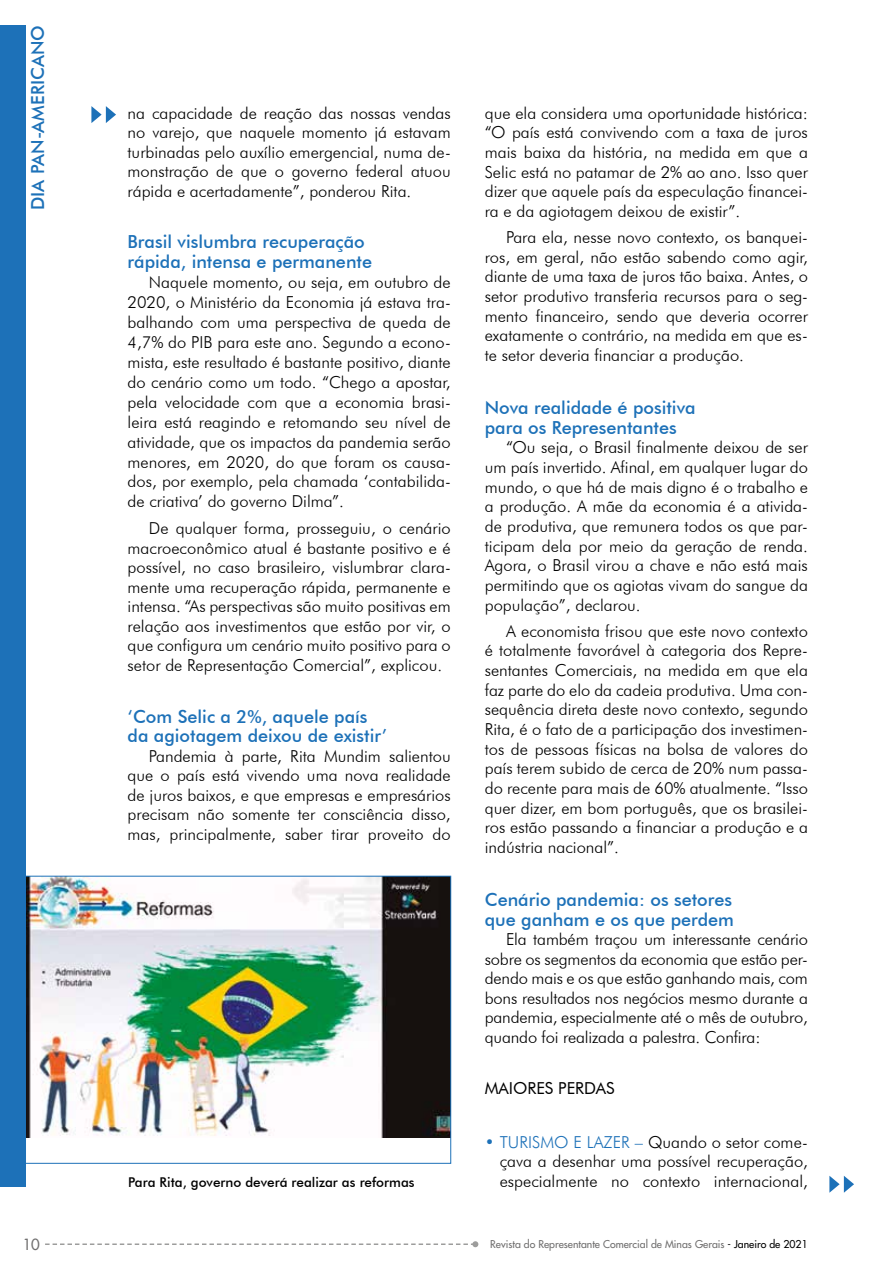
<style>
.page{position:relative;width:893px;height:1276px;background:#fff}
.page>*{position:absolute;margin:0;border:0;box-sizing:border-box;transform-origin:0 0}
.t1{font:500 18px/19.5px "Futura BT";color:#1d71b8}
.t2{font:300 16.5px/19.6px "Futura BT";color:#000;text-align:justify}
.t3{font:16.5px "Futura BT";color:#000}
.t4{font:15px "Futura LT";color:#706f6f}
.t5{font:500 13.5px "Futura BT";color:#000}
.t6{font:10.5px "Futura LT";color:#706f6f}
.s1{color:#1d71b8}
.s2{color:#000}
</style>
<div class="page">
<svg style="left:45px;top:1241px;width:433px;height:6px"></svg>
<svg style="left:91px;top:106px;width:25px;height:17px"></svg>
<div style="left:0;top:26px;width:26px;height:1161px;background:#1d71b8"></div>
<img style="left:27px;top:878px;width:422px;height:259px">
<div style="left:25px;top:876px;width:426px;height:287px;border:1px solid #1d71b8"></div>
<svg style="left:829px;top:1176px;width:25px;height:16px"></svg>
<p class="t1" style="left:28px;top:210px;width:186px;rotate:-90deg">DIA PAN-AMERICANO</p>
<p class="t2" style="left:128px;top:103px;width:325px">na capacidade de reação das nossas vendas no varejo, que naquele momento já estavam turbinadas pelo auxílio emergencial, numa de&shy;monstração de que o governo federal atuou rápida e acertadamente”, ponderou Rita.</p>
<p class="t1" style="left:128px;top:232px;width:246px">Brasil vislumbra recuperação rápida, intensa e permanente</p>
<p class="t2" style="left:128px;top:272px;width:325px;text-indent:21px">Naquele momento, ou seja, em outubro de 2020, o Ministério da Economia já estava tra&shy;balhando com uma perspectiva de queda de 4,7% do PIB para este ano. Segundo a econo&shy;mista, este resultado é bastante positivo, diante do cenário como um todo. “Chego a apostar, pela velocidade com que a economia brasi&shy;leira está reagindo e retomando seu nível de atividade, que os impactos da pandemia serão menores, em 2020, do que foram os causa&shy;dos, por exemplo, pela chamada ‘contabilida&shy;de criativa’ do governo Dilma”.</p>
<p class="t2" style="left:128px;top:518px;width:325px;text-indent:21px">De qualquer forma, prosseguiu, o cenário macroeconômico atual é bastante positivo e é possível, no caso brasileiro, vislumbrar clara&shy;mente uma recuperação rápida, permanente e intensa. “As perspectivas são muito positivas em relação aos investimentos que estão por vir, o que configura um cenário muito positivo para o setor de Representação Comercial”, explicou.</p>
<p class="t1" style="left:128px;top:706px;width:261px">‘Com Selic a 2%, aquele país da agiotagem deixou de existir’</p>
<p class="t2" style="left:128px;top:746px;width:325px;text-indent:21px">Pandemia à parte, Rita Mundim salientou que o país está vivendo uma nova realidade de juros baixos, e que empresas e empresários precisam não somente ter consciência disso, mas, principalmente, saber tirar proveito do</p>
<p class="t2" style="left:485px;top:103px;width:325px">que ela considera uma oportunidade histórica: “O país está convivendo com a taxa de juros mais baixa da história, na medida em que a Selic está no patamar de 2% ao ano. Isso quer dizer que aquele país da especulação financei&shy;ra e da agiotagem deixou de existir”.</p>
<p class="t2" style="left:485px;top:227px;width:325px;text-indent:21px">Para ela, nesse novo contexto, os banquei&shy;ros, em geral, não estão sabendo como agir, diante de uma taxa de juros tão baixa. Antes, o setor produtivo transferia recursos para o seg&shy;mento financeiro, sendo que deveria ocorrer exatamente o contrário, na medida em que es&shy;te setor deveria financiar a produção.</p>
<p class="t1" style="left:485px;top:398px;width:212px">Nova realidade é positiva para os Representantes</p>
<p class="t2" style="left:485px;top:437px;width:325px;text-indent:21px">“Ou seja, o Brasil finalmente deixou de ser um país invertido. Afinal, em qualquer lugar do mundo, o que há de mais digno é o trabalho e a produção. A mãe da economia é a ativida&shy;de produtiva, que remunera todos os que par&shy;ticipam dela por meio da geração de renda.<br>Agora, o Brasil virou a chave e não está mais permitindo que os agiotas vivam do sangue da população”, declarou.</p>
<p class="t2" style="left:485px;top:621px;width:325px;text-indent:21px">A economista frisou que este novo contexto é totalmente favorável à categoria dos Repre&shy;sentantes Comerciais, na medida em que ela faz parte do elo da cadeia produtiva. Uma con&shy;sequência direta deste novo contexto, segundo Rita, é o fato de a participação dos investimen&shy;tos de pessoas físicas na bolsa de valores do país terem subido de cerca de 20% num passa&shy;do recente para mais de 60% atualmente. “Isso quer dizer, em bom português, que os brasilei&shy;ros estão passando a financiar a produção e a indústria nacional”.</p>
<p class="t1" style="left:485px;top:890px;width:251px">Cenário pandemia: os setores que ganham e os que perdem</p>
<p class="t2" style="left:485px;top:929px;width:325px;text-indent:21px">Ela também traçou um interessante cenário sobre os segmentos da economia que estão per&shy;dendo mais e os que estão ganhando mais, com bons resultados nos negócios mesmo durante a pandemia, especialmente até o mês de outubro, quando foi realizada a palestra. Confira:</p>
<p class="t3" style="left:485px;top:1078px;width:131px">MAIORES PERDAS</p>
<p class="t2" style="left:485px;top:1132px;width:325px;text-align:right"><span class="s1">• TURISMO E LAZER –</span> Quando o setor come&shy;çava a desenhar uma possível recuperação,</p>
<p class="t5" style="left:128px;top:1173px;width:288px">Para Rita, governo deverá realizar as reformas</p>
<p class="t2" style="left:500px;top:1171px;width:310px">especialmente no contexto internacional,</p>
<p class="t4" style="left:23px;top:1234px;width:19px">10</p>
<p class="t6" style="left:490px;top:1237px;width:319px">Revista do Representante Comercial de Minas Gerais <span class="s2">- Janeiro de 2021</span></p>
</div>
